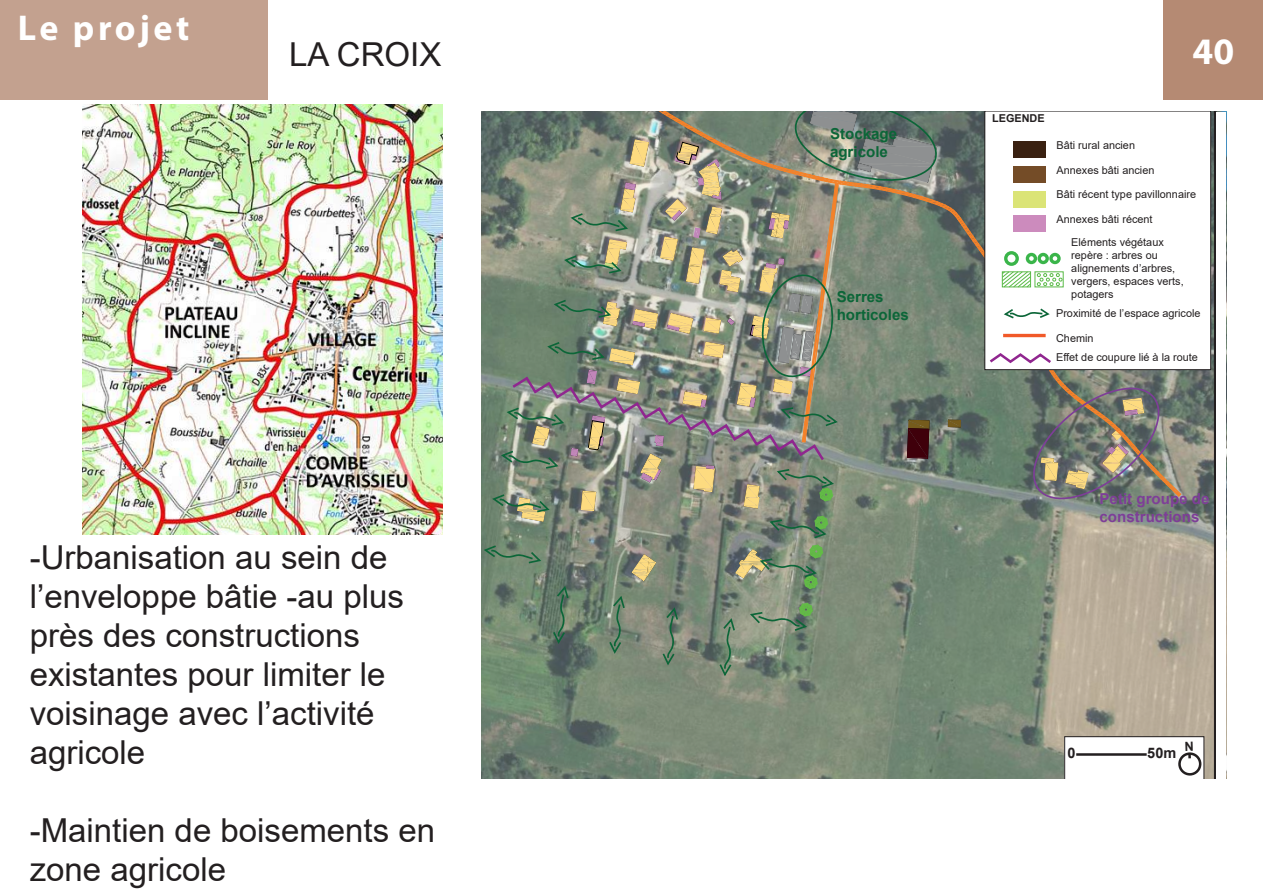
<style>
.page{position:relative;width:1263px;height:893px;background:#fff}
.page>*{position:absolute;margin:0;border:0;box-sizing:border-box;transform-origin:0 0}
.t1{font:700 37.5px "Myriad Pro";color:#fff}
.t2{font:700 36px "Myriad Pro";letter-spacing:.1em;color:#fff}
.t3{font:33px/39px "Arial";color:#231f20}
.t4{font:700 15.15px/18.1px "Arial";color:#0c6638}
.t5{font:700 15.15px/18.1px "Arial";color:#7e3e98}
.t6{font:700 14.55px "Arial";color:#231f20}
.t7{font:10.95px/13px "Arial";color:#231f20}
.t8{font:700 10.95px "Arial";color:#231f20}
</style>
<div class="page">
<div style="left:1164px;top:0;width:99px;height:99px;background:#b58a73"></div>
<div style="left:0;top:0;width:268px;height:99px;background:#c3a18f"></div>
<svg style="left:482px;top:112px;width:734px;height:666px;background:#818b7a"></svg>
<svg style="left:1181px;top:112px;width:30px;height:258px"></svg>
<svg style="left:482px;top:112px;width:699px;height:566px;background:#919989"></svg>
<img style="left:83px;top:104px;width:360px;height:430px">
<svg style="left:1064px;top:736px;width:140px;height:42px"></svg>
<h2 class="t2" style="left:18px;top:4px;width:173px">Le projet</h2>
<h3 class="t3" style="left:289px;top:34px;width:154px">LA CROIX</h3>
<h3 class="t3" style="left:30px;top:538px;width:376px">-Urbanisation au sein de l’enveloppe bâtie -au plus près des constructions existantes pour limiter le voisinage avec l’activité agricole</h3>
<h3 class="t3" style="left:30px;top:811px;width:407px">-Maintien de boisements en zone agricole</h3>
<h3 class="t4" style="left:830px;top:125px;width:69px">Stockage agricole</h3>
<h3 class="t4" style="left:837px;top:287px;width:74px">Serres horticoles</h3>
<h1 class="t1" style="left:1192px;top:27px;width:43px">40</h1>
<p class="t8" style="left:992px;top:111px;width:54px">LEGENDE</p>
<p class="t7" style="left:1056px;top:139px;width:80px">Bâti rural ancien</p>
<p class="t7" style="left:1056px;top:163px;width:99px">Annexes bâti ancien</p>
<p class="t7" style="left:1056px;top:188px;width:141px">Bâti récent type pavillonnaire</p>
<p class="t7" style="left:1071px;top:208px;width:94px;line-height:22.6px;text-indent:-15px">Annexes bâti récent<br>Eléments végétaux</p>
<p class="t7" style="left:1071px;top:248px;width:114px">repère : arbres ou alignements d’arbres, vergers, espaces verts, potagers</p>
<p class="t7" style="left:1056px;top:307px;width:146px">Proximité de l’espace agricole</p>
<p class="t7" style="left:1056px;top:331px;width:39px">Chemin</p>
<p class="t7" style="left:1056px;top:351px;width:143px">Effet de coupure lié à la route</p>
<h3 class="t5" style="left:1099px;top:490px;width:111px">Petit groupe de constructions</h3>
<h3 class="t6" style="left:1067px;top:743px;width:10px">0</h3>
<h3 class="t6" style="left:1147px;top:743px;width:31px">50m</h3>
</div>
